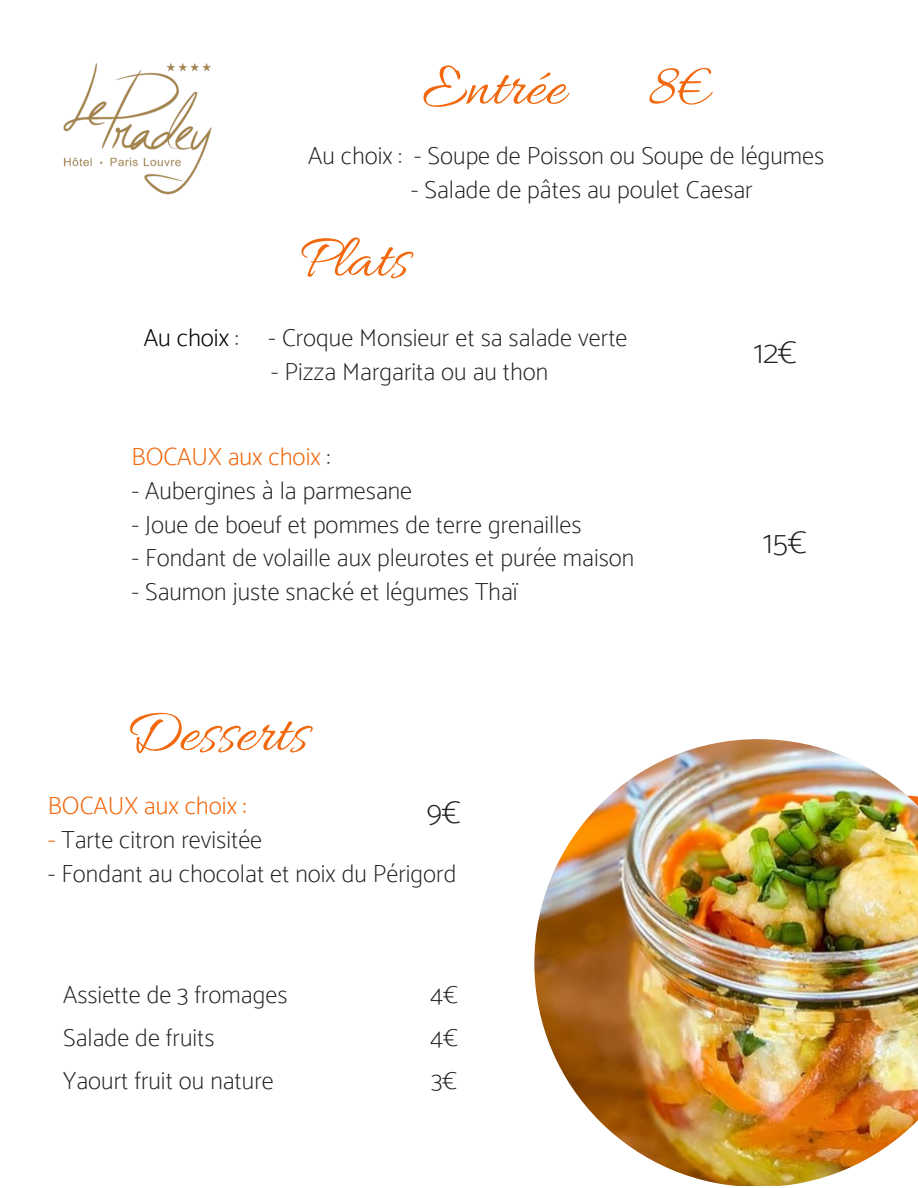
<style>
.page{position:relative;width:918px;height:1188px;background:#fff}
.page>*{position:absolute;margin:0;border:0;box-sizing:border-box;transform-origin:0 0}
.t1{font:62.25px "Allura";color:#f1680e}
.t2{font:100 31.8px "Catamaran";color:#222}
.t3{font:100 24.9px "Catamaran";color:#222}
.t4{font:200 24.9px "Catamaran";color:#f1680e}
.s1{font-weight:200;color:#000}
.s2{font-weight:100;color:#222}
.s3{font-weight:200;color:#f1680e}
</style>
<div class="page">
<img style="left:63px;top:63px;width:149px;height:132px">
<img style="left:534px;top:739px;width:384px;height:448px">
<p class="t1" style="left:422px;top:52px;width:145px">Entrée</p>
<p class="t1" style="left:647px;top:52px;width:66px">8€</p>
<p class="t3" style="left:308px;top:141px;width:517px">Au choix : - Soupe de Poisson ou Soupe de légumes</p>
<p class="t3" style="left:411px;top:175px;width:343px">- Salade de pâtes au poulet Caesar</p>
<p class="t1" style="left:300px;top:225px;width:111px">Plats</p>
<p class="t3" style="left:144px;top:323px;width:485px"><span class="s1">Au choix</span> : - Croque Monsieur et sa salade verte</p>
<p class="t3" style="left:271px;top:356px;width:279px">- Pizza Margarita ou au thon</p>
<p class="t4" style="left:131px;top:442px;width:200px">BOCAUX aux choix <span class="s2">:</span></p>
<p class="t3" style="left:131px;top:476px;width:282px">- Aubergines à la parmesane</p>
<p class="t3" style="left:131px;top:510px;width:452px">- Joue de boeuf et pommes de terre grenailles</p>
<p class="t3" style="left:131px;top:543px;width:504px">- Fondant de volaille aux pleurotes et purée maison</p>
<p class="t3" style="left:131px;top:577px;width:388px">- Saumon juste snacké et légumes Thaï</p>
<p class="t1" style="left:125px;top:699px;width:184px">Desserts</p>
<p class="t4" style="left:48px;top:791px;width:200px">BOCAUX aux choix :</p>
<p class="t3" style="left:48px;top:825px;width:216px"><span class="s3">-</span> Tarte citron revisitée</p>
<p class="t3" style="left:48px;top:859px;width:410px">- Fondant au chocolat et noix du Périgord</p>
<p class="t2" style="left:426px;top:793px;width:36px">9€</p>
<p class="t3" style="left:63px;top:980px;width:226px">Assiette de 3 fromages</p>
<p class="t3" style="left:431px;top:980px;width:29px">4€</p>
<p class="t3" style="left:63px;top:1023px;width:153px">Salade de fruits</p>
<p class="t3" style="left:63px;top:1065px;width:212px">Yaourt fruit ou nature</p>
<p class="t3" style="left:431px;top:1023px;width:29px">4€</p>
<p class="t3" style="left:431px;top:1065px;width:27px">3€</p>
<p class="t2" style="left:754px;top:334px;width:45px">12€</p>
<p class="t2" style="left:763px;top:523px;width:46px">15€</p>
</div>
